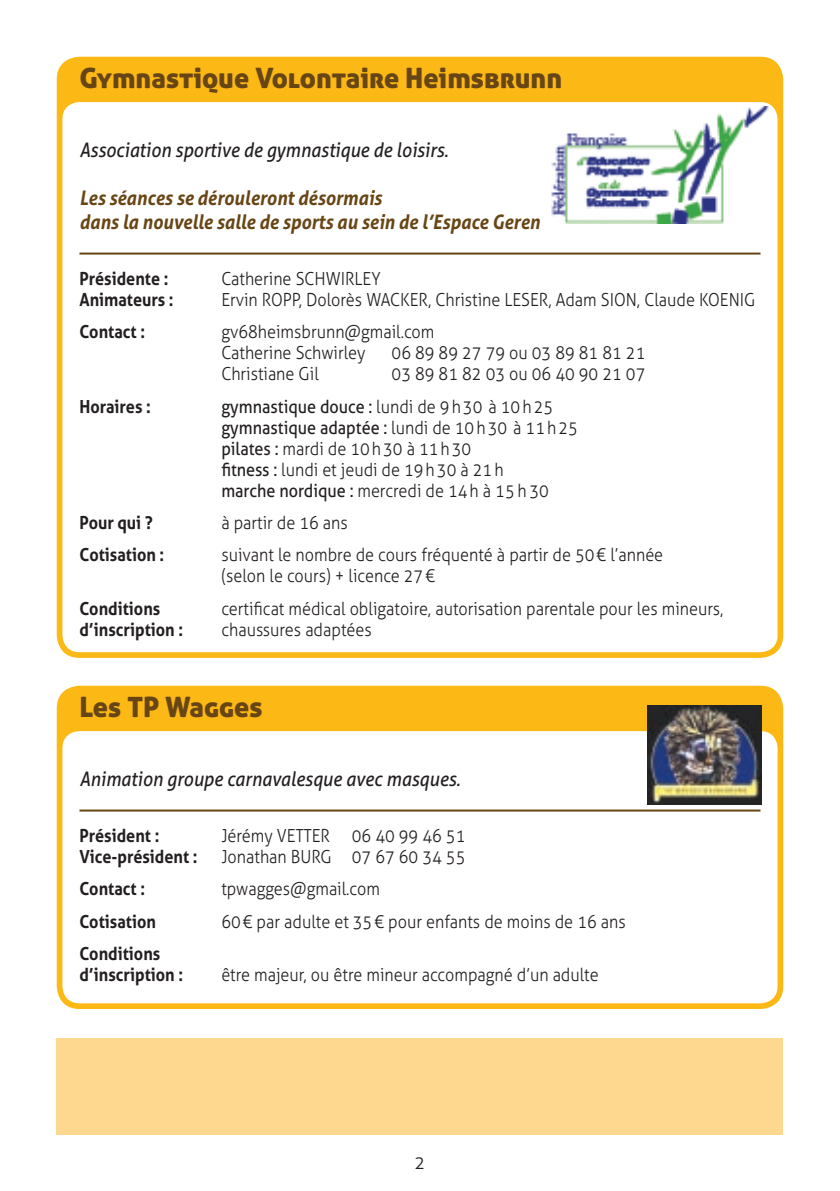
<style>
.page{position:relative;width:840px;height:1191px;background:#fff}
.page>*{position:absolute;margin:0;border:0;box-sizing:border-box;transform-origin:0 0}
.t1{font:28px "Aller Display";color:#684514}
.t2{font:italic 20px "Aller";color:#231f20;scale:.9 1}
.t3{font:italic 700 20px/24px "Aller";color:#684514;scale:.9 1}
.t4{font:300 18px/21px "Aller";color:#231f20;scale:.9 1}
.t5{font:700 18px/21px "Aller";color:#231f20;scale:.9 1}
.t6{font:300 18px "Aller";color:#231f20}
.s1{font-weight:400}
</style>
<div class="page">
<div style="left:57px;top:57px;width:725px;height:601px;background:#fcb814;border-radius:23px"></div>
<div style="left:62px;top:102px;width:715px;height:550px;background:#fff;border-radius:17px"></div>
<hr style="left:79px;top:252px;width:681px;height:2px;background:#684514">
<img style="left:551px;top:106px;width:217px;height:118px">
<div style="left:57px;top:685px;width:725px;height:324px;background:#fcb814;border-radius:23px"></div>
<div style="left:62px;top:731px;width:715px;height:272px;background:#fff;border-radius:17px"></div>
<hr style="left:79px;top:809px;width:681px;height:2px;background:#684514">
<img style="left:647px;top:705px;width:114px;height:99px">
<div style="left:57px;top:1037px;width:725px;height:97px;background:#fed88f"></div>
<h1 class="t1" style="left:79px;top:61px;width:484px">Gymnastique Volontaire Heimsbrunn</h1>
<p class="t2" style="left:79px;top:137px;width:411px">Association sportive de gymnastique de loisirs.</p>
<p class="t3" style="left:79px;top:185px;width:513px">Les séances se dérouleront désormais<br>dans la nouvelle salle de sports au sein de l’Espace Geren</p>
<p class="t5" style="left:79px;top:268px;width:100px">Présidente :</p>
<p class="t4" style="left:221px;top:268px;width:178px">Catherine SCHWIRLEY</p>
<p class="t5" style="left:79px;top:289px;width:106px">Animateurs :</p>
<p class="t4" style="left:221px;top:289px;width:594px">Ervin ROPP, Dolorès WACKER, Christine LESER, Adam SION, Claude KOENIG</p>
<p class="t5" style="left:79px;top:321px;width:74px">Contact :</p>
<p class="t4" style="left:221px;top:321px;width:238px">gv68heimsbrunn@gmail.com<br>Catherine Schwirley</p>
<p class="t4" style="left:391px;top:342px;width:283px">06 89 89 27 79 ou 03 89 81 81 21</p>
<p class="t4" style="left:221px;top:363px;width:110px">Christiane Gil</p>
<p class="t4" style="left:391px;top:363px;width:283px">03 89 81 82 03 ou 06 40 90 21 07</p>
<p class="t5" style="left:79px;top:395px;width:81px">Horaires :</p>
<p class="t4" style="left:221px;top:396px;width:397px"><span class="s1">gymnastique douce :</span> lundi de 9h30 à 10h25 <span class="s1">gymnastique adaptée :</span> lundi de 10h30 à 11h25 <span class="s1">pilates :</span> mardi de 10h30 à 11h30<br><span class="s1">fitness :</span> lundi et jeudi de 19h30 à 21h<br><span class="s1">marche nordique :</span> mercredi de 14h à 15 h 30</p>
<p class="t5" style="left:79px;top:512px;width:83px">Pour qui ?</p>
<p class="t4" style="left:221px;top:512px;width:142px">à partir de 16 ans</p>
<p class="t5" style="left:79px;top:544px;width:96px">Cotisation :</p>
<p class="t4" style="left:221px;top:544px;width:492px">suivant le nombre de cours fréquenté à partir de 50€ l’année (selon le cours) + licence 27€</p>
<p class="t5" style="left:79px;top:598px;width:91px">Conditions</p>
<p class="t4" style="left:221px;top:598px;width:559px">certificat médical obligatoire, autorisation parentale pour les mineurs,</p>
<p class="t5" style="left:79px;top:618px;width:116px">d’inscription :</p>
<p class="t4" style="left:221px;top:619px;width:168px">chaussures adaptées</p>
<h1 class="t1" style="left:79px;top:689px;width:184px">Les TP Wagges</h1>
<p class="t2" style="left:79px;top:766px;width:424px">Animation groupe carnavalesque avec masques.</p>
<p class="t5" style="left:79px;top:825px;width:90px">Président :</p>
<p class="t4" style="left:221px;top:825px;width:272px">Jérémy VETTER 06 40 99 46 51</p>
<p class="t5" style="left:79px;top:846px;width:133px">Vice-président :</p>
<p class="t4" style="left:221px;top:846px;width:272px">Jonathan BURG 07 67 60 34 55</p>
<p class="t5" style="left:79px;top:878px;width:74px">Contact :</p>
<p class="t4" style="left:221px;top:878px;width:178px">tpwagges@gmail.com</p>
<p class="t5" style="left:79px;top:910px;width:86px">Cotisation</p>
<p class="t4" style="left:221px;top:910px;width:450px">60€ par adulte et 35€ pour enfants de moins de 16 ans</p>
<p class="t5" style="left:79px;top:943px;width:116px">Conditions d’inscription :</p>
<p class="t4" style="left:221px;top:964px;width:420px">être majeur, ou être mineur accompagné d’un adulte</p>
<p class="t6" style="left:414px;top:1152px;width:12px">2</p>
</div>
